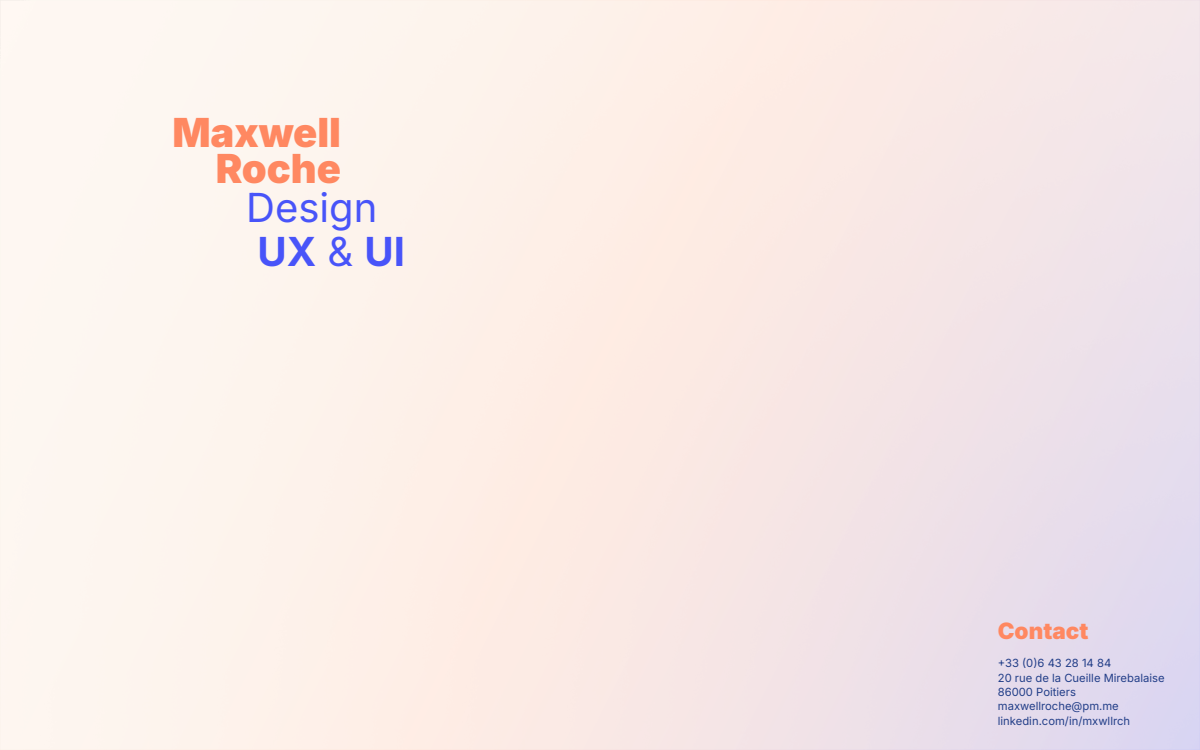
<style>
.page{position:relative;width:1200px;height:750px;background:#fff}
.page>*{position:absolute;margin:0;border:0;box-sizing:border-box;transform-origin:0 0}
.t1{font:900 40px "Inter Variable";color:#ff8861}
.t2{font:40px "Inter Variable";color:#4854f9}
.t3{font:700 40px "Inter Variable";color:#4854f9}
.t4{font:900 22.5px "Inter Variable";color:#ff8861}
.t5{font:11.25px "Inter Variable";color:#223e88}
.s1{font-weight:400}
</style>
<div class="page">
<p class="t1" style="left:172px;top:108px;width:170px">Maxwell</p>
<p class="t1" style="left:216px;top:144px;width:127px">Roche</p>
<p class="t2" style="left:246px;top:184px;width:133px">Design</p>
<p class="t3" style="left:258px;top:227px;width:149px">UX<span class="s1">&amp;</span>UI</p>
<p class="t4" style="left:998px;top:617px;width:92px">Contact</p>
<p class="t5" style="left:998px;top:656px;width:115px">+33 (0)6 43 28 14 84</p>
<p class="t5" style="left:998px;top:671px;width:168px">20 rue de la Cueille Mirebalaise</p>
<p class="t5" style="left:998px;top:685px;width:80px">86000 Poitiers</p>
<p class="t5" style="left:998px;top:699px;width:123px">maxwellroche@pm.me</p>
<p class="t5" style="left:998px;top:714px;width:134px">linkedin.com/in/mxwllrch</p>
</div>
